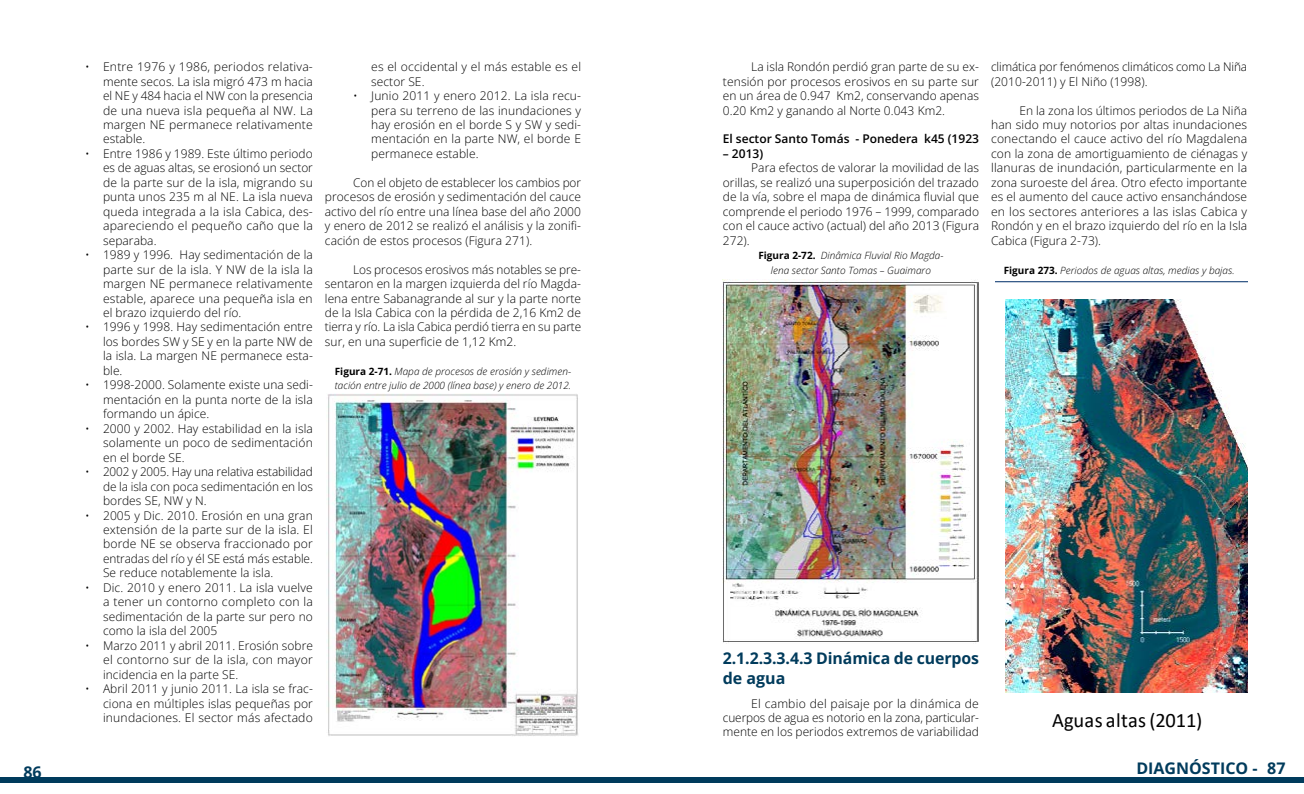
<style>
.page{position:relative;width:1304px;height:794px;background:#fff}
.page>*{position:absolute;margin:0;border:0;box-sizing:border-box;transform-origin:0 0}
.t1{font:20.5px "Calibri";letter-spacing:.005em;color:#000}
.t2{font:700 16px/19.2px "Open Sans";color:#003b5c}
.t3{font:300 12px/14.5px "Open Sans";letter-spacing:.005em;color:#000;text-align:justify}
.t4{font:600 12px "Open Sans";color:#000}
.t5{font:italic 300 10px/14.5px "Open Sans";color:#000}
.s1{font-weight:700;font-style:normal}
</style>
<div class="page">
<div style="left:0;top:777px;width:1304px;height:6px;background:#003b5c"></div>
<img style="left:723px;top:279px;width:256px;height:364px">
<img style="left:328px;top:394px;width:250px;height:342px">
<img style="left:995px;top:282px;width:252px;height:411px">
<p class="t3" style="left:103px;top:59px;width:211px;text-indent:-18px">• Entre 1976 y 1986, periodos relativa&shy;mente secos. La isla migró 473 m hacia el NE y 484 hacia el NW con la presencia de una nueva isla pequeña al NW. La margen NE permanece relativamente estable.</p>
<p class="t3" style="left:103px;top:146px;width:211px;text-indent:-18px">• Entre 1986 y 1989. Este último periodo es de aguas altas, se erosionó un sector de la parte sur de la isla, migrando su punta unos 235 m al NE. La isla nueva queda integrada a la isla Cabica, des&shy;apareciendo el pequeño caño que la separaba.</p>
<p class="t3" style="left:103px;top:247px;width:211px;text-indent:-18px">• 1989 y 1996. Hay sedimentación de la parte sur de la isla. Y NW de la isla la margen NE permanece relativamente estable, aparece una pequeña isla en el brazo izquierdo del río.</p>
<p class="t3" style="left:103px;top:319px;width:211px;text-indent:-18px">• 1996 y 1998. Hay sedimentación entre los bordes SW y SE y en la parte NW de la isla. La margen NE permanece esta&shy;ble.</p>
<p class="t3" style="left:103px;top:377px;width:211px;text-indent:-18px">• 1998-2000. Solamente existe una sedi&shy;mentación en la punta norte de la isla formando un ápice.</p>
<p class="t3" style="left:103px;top:421px;width:211px;text-indent:-18px">• 2000 y 2002. Hay estabilidad en la isla solamente un poco de sedimentación en el borde SE.</p>
<p class="t3" style="left:103px;top:464px;width:211px;text-indent:-18px">• 2002 y 2005. Hay una relativa estabilidad de la isla con poca sedimentación en los bordes SE, NW y N.</p>
<p class="t3" style="left:103px;top:507px;width:211px;text-indent:-18px">• 2005 y Dic. 2010. Erosión en una gran extensión de la parte sur de la isla. El borde NE se observa fraccionado por entradas del río y él SE está más estable.<br>Se reduce notablemente la isla.</p>
<p class="t3" style="left:103px;top:580px;width:211px;text-indent:-18px">• Dic. 2010 y enero 2011. La isla vuelve a tener un contorno completo con la sedimentación de la parte sur pero no como la isla del 2005</p>
<p class="t3" style="left:103px;top:637px;width:211px;text-indent:-18px">• Marzo 2011 y abril 2011. Erosión sobre el contorno sur de la isla, con mayor incidencia en la parte SE.</p>
<p class="t3" style="left:103px;top:681px;width:211px;text-indent:-18px">• Abril 2011 y junio 2011. La isla se frac&shy;ciona en múltiples islas pequeñas por inundaciones. El sector más afectado</p>
<p class="t3" style="left:371px;top:59px;width:211px">es el occidental y el más estable es el sector SE.</p>
<p class="t3" style="left:371px;top:88px;width:211px;text-indent:-18px">• Junio 2011 y enero 2012. La isla recu&shy;pera su terreno de las inundaciones y hay erosión en el borde S y SW y sedi&shy;mentación en la parte NW, el borde E permanece estable.</p>
<p class="t3" style="left:325px;top:175px;width:258px;text-indent:28px">Con el objeto de establecer los cambios por procesos de erosión y sedimentación del cauce activo del río entre una línea base del año 2000 y enero de 2012 se realizó el análisis y la zonifi&shy;cación de estos procesos (Figura 271).</p>
<p class="t3" style="left:325px;top:262px;width:258px;text-indent:28px">Los procesos erosivos más notables se pre&shy;sentaron en la margen izquierda del río Magda&shy;lena entre Sabanagrande al sur y la parte norte de la Isla Cabica con la pérdida de 2,16 Km2 de tierra y río. La isla Cabica perdió tierra en su parte sur, en una superficie de 1,12 Km2.</p>
<p class="t5" style="left:335px;top:363px;width:238px"><span class="s1">Figura 2-71.</span> Mapa de procesos de erosión y sedimen&shy;tación entre julio de 2000 (línea base) y enero de 2012.</p>
<p class="t3" style="left:723px;top:59px;width:258px;text-indent:28px">La isla Rondón perdió gran parte de su ex&shy;tensión por procesos erosivos en su parte sur en un área de 0.947 Km2, conservando apenas 0.20 Km2 y ganando al Norte 0.043 Km2.</p>
<p class="t4" style="left:723px;top:131px;width:258px">El sector Santo Tomás - Ponedera k45 (1923</p>
<p class="t4" style="left:723px;top:145px;width:42px">– 2013)</p>
<p class="t3" style="left:723px;top:160px;width:258px;text-indent:28px">Para efectos de valorar la movilidad de las orillas, se realizó una superposición del trazado de la vía, sobre el mapa de dinámica fluvial que comprende el periodo 1976 – 1999, comparado con el cauce activo (actual) del año 2013 (Figura 272).</p>
<p class="t5" style="left:758px;top:248px;width:187px;text-align:center"><span class="s1">Figura 2-72.</span> Dinâmica Fluvial Rio Magda&shy;lena sector Santo Tomas – Guaimaro</p>
<p class="t3" style="left:991px;top:59px;width:258px">climática por fenómenos climáticos como La Niña (2010-2011) y El Niño (1998).</p>
<p class="t3" style="left:991px;top:103px;width:258px;text-indent:28px">En la zona los últimos periodos de La Niña han sido muy notorios por altas inundaciones conectando el cauce activo del río Magdalena con la zona de amortiguamiento de ciénagas y llanuras de inundación, particularmente en la zona suroeste del área. Otro efecto importante es el aumento del cauce activo ensanchándose en los sectores anteriores a las islas Cabica y Rondón y en el brazo izquierdo del río en la Isla Cabica (Figura 2-73).</p>
<p class="t5" style="left:1004px;top:262px;width:232px"><span class="s1">Figura 273.</span> Periodos de aguas altas, medias y bajas.</p>
<h2 class="t2" style="left:723px;top:648px;width:258px">2.1.2.3.3.4.3 Dinámica de cuerpos de agua</h2>
<p class="t3" style="left:723px;top:695px;width:258px;text-indent:28px">El cambio del paisaje por la dinámica de cuerpos de agua es notorio en la zona, particular&shy;mente en los periodos extremos de variabilidad</p>
<h1 class="t1" style="left:1052px;top:705px;width:152px">Aguas altas (2011)</h1>
<h2 class="t2" style="left:23px;top:762px;width:20px">86</h2>
<h2 class="t2" style="left:1136px;top:758px;width:151px">DIAGNÓSTICO - 87</h2>
</div>
